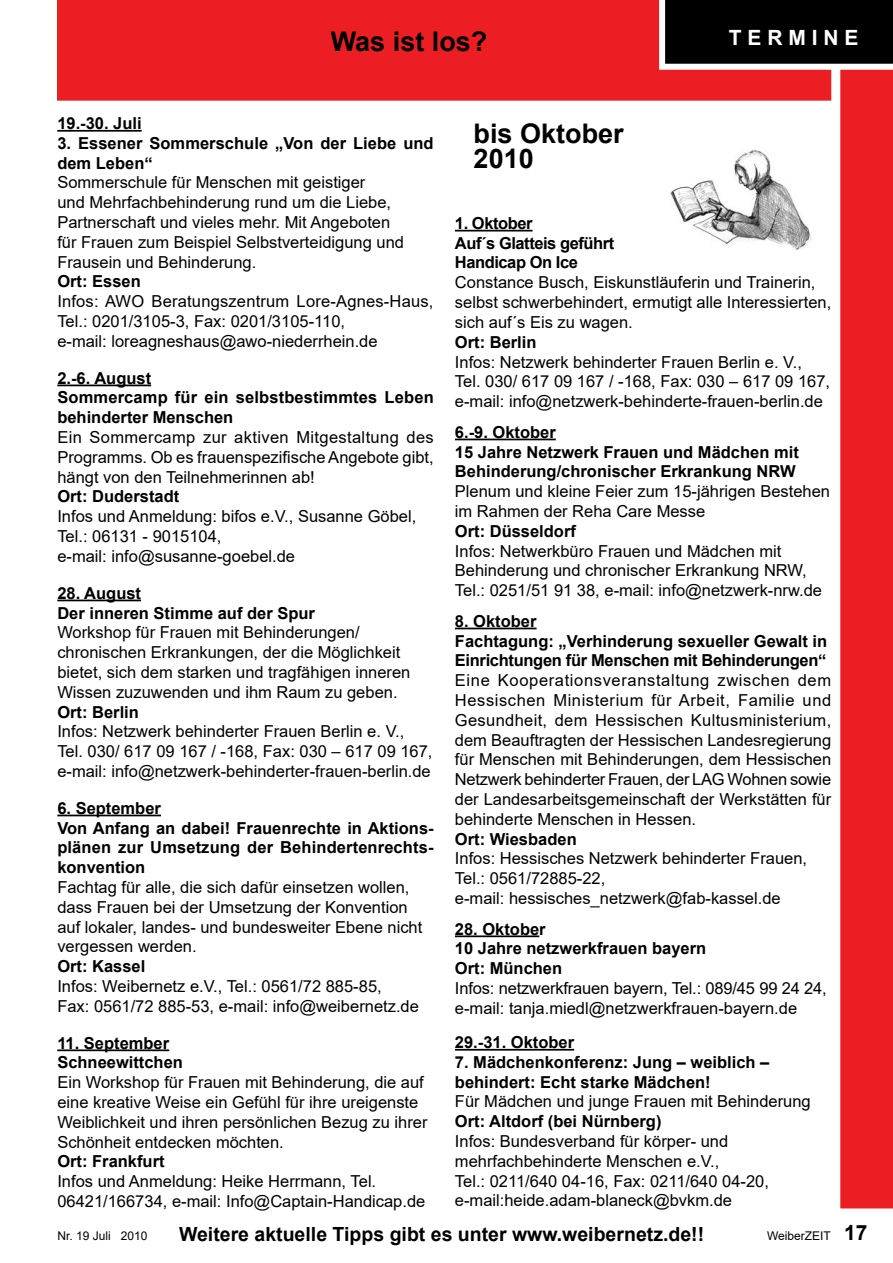
<style>
.page{position:relative;width:893px;height:1263px;background:#fff}
.page>*{position:absolute;margin:0;border:0;box-sizing:border-box;transform-origin:0 0}
.t1{font:700 27px/25.5px "Arial";color:#000}
.t2{font:700 21px "Arial";color:#fff}
.t3{font:700 19.5px "Arial";color:#000}
.t4{font:16.5px/19.8px "Arial";color:#000}
.t5{font:700 16.5px "Arial";color:#000}
.t6{font:12px "Arial";color:#000}
.s1{font-weight:700}
.s2{font-weight:700;font-size:21px}
</style>
<div class="page">
<div style="left:57px;top:0;width:774px;height:101px;background:#ed1d24"></div>
<svg style="left:831px;top:70px;width:62px;height:1139px;background:#ef3e44"></svg>
<svg style="left:659px;top:0;width:234px;height:70px;background:#1c1b1c"></svg>
<hr style="left:57px;top:130px;width:85px;height:2px;background:#000">
<hr style="left:57px;top:385px;width:94px;height:1px;background:#000">
<hr style="left:57px;top:600px;width:84px;height:1px;background:#000">
<hr style="left:57px;top:815px;width:104px;height:1px;background:#000">
<hr style="left:57px;top:1049px;width:112px;height:2px;background:#000">
<img style="left:670px;top:149px;width:141px;height:101px">
<hr style="left:455px;top:230px;width:78px;height:1px;background:#000">
<hr style="left:455px;top:439px;width:101px;height:1px;background:#000">
<hr style="left:455px;top:628px;width:82px;height:1px;background:#000">
<hr style="left:455px;top:935px;width:84px;height:2px;background:#000">
<hr style="left:455px;top:1049px;width:119px;height:1px;background:#000">
<h1 class="t1" style="left:331px;top:29px;width:158px">Was ist los?</h1>
<p class="t2" style="left:729px;top:23px;width:131px">T E R M I N E</p>
<p class="t5" style="left:57px;top:112px;width:86px">19.-30. Juli</p>
<p class="t4" style="left:57px;top:133px;width:378px"><span class="s1">3. Essener Sommerschule „Von der Liebe und dem Leben“<br></span>Sommerschule für Menschen mit geistiger<br>und Mehrfachbehinderung rund um die Liebe, Partnerschaft und vieles mehr. Mit Angeboten<br>für Frauen zum Beispiel Selbstverteidigung und Frausein und Behinderung.<br><span class="s1">Ort: Essen<br></span>Infos: AWO Beratungszentrum Lore-Agnes-Haus, Tel.: 0201/3105-3, Fax: 0201/3105-110,<br>e-mail: loreagneshaus@awo-niederrhein.de</p>
<p class="t4" style="left:57px;top:368px;width:378px"><span class="s1">2.-6. August<br>Sommercamp für ein selbstbestimmtes Leben behinderter Menschen<br></span>Ein Sommercamp zur aktiven Mitgestaltung des Programms. Ob es frauenspezifische Angebote gibt, hängt von den Teilnehmerinnen ab!<br><span class="s1">Ort: Duderstadt<br></span>Infos und Anmeldung: bifos e.V., Susanne Göbel, Tel.: 06131 - 9015104,<br>e-mail: info@susanne-goebel.de</p>
<p class="t4" style="left:57px;top:583px;width:377px"><span class="s1">28. August<br>Der inneren Stimme auf der Spur<br></span>Workshop für Frauen mit Behinderungen/ chronischen Erkrankungen, der die Möglichkeit bietet, sich dem starken und tragfähigen inneren Wissen zuzuwenden und ihm Raum zu geben.<br><span class="s1">Ort: Berlin<br></span>Infos: Netzwerk behinderter Frauen Berlin e. V., Tel. 030/ 617 09 167 / -168, Fax: 030 – 617 09 167, e-mail: info@netzwerk-behinderter-frauen-berlin.de</p>
<p class="t4" style="left:57px;top:798px;width:378px"><span class="s1">6. September<br>Von Anfang an dabei! Frauenrechte in Aktions&shy;plänen zur Umsetzung der Behindertenrechts&shy;konvention<br></span>Fachtag für alle, die sich dafür einsetzen wollen, dass Frauen bei der Umsetzung der Konvention auf lokaler, landes- und bundesweiter Ebene nicht vergessen werden.<br><span class="s1">Ort: Kassel<br></span>Infos: Weibernetz e.V., Tel.: 0561/72 885-85,<br>Fax: 0561/72 885-53, e-mail: info@weibernetz.de</p>
<p class="t4" style="left:57px;top:1033px;width:372px"><span class="s1">11. September<br>Schneewittchen<br></span>Ein Workshop für Frauen mit Behinderung, die auf eine kreative Weise ein Gefühl für ihre ureigenste Weiblichkeit und ihren persönlichen Bezug zu ihrer Schönheit entdecken möchten.<br><span class="s1">Ort: Frankfurt<br></span>Infos und Anmeldung: Heike Herrmann, Tel.<br>06421/166734, e-mail: Info@Captain-Handicap.de</p>
<h1 class="t1" style="left:474px;top:121px;width:152px">bis Oktober<br>2010</h1>
<p class="t4" style="left:455px;top:213px;width:378px"><span class="s1">1. Oktober<br>Auf´s Glatteis geführt<br>Handicap On Ice<br></span>Constance Busch, Eiskunstläuferin und Trainerin, selbst schwerbehindert, ermutigt alle Interessierten, sich auf´s Eis zu wagen.<br><span class="s1">Ort: Berlin<br></span>Infos: Netzwerk behinderter Frauen Berlin e. V., Tel. 030/ 617 09 167 / -168, Fax: 030 – 617 09 167, e-mail: info@netzwerk-behinderte-frauen-berlin.de</p>
<p class="t4" style="left:455px;top:422px;width:377px"><span class="s1">6.-9. Oktober<br>15 Jahre Netzwerk Frauen und Mädchen mit Behinderung/chronischer Erkrankung NRW </span>Plenum und kleine Feier zum 15-jährigen Bestehen im Rahmen der Reha Care Messe<br><span class="s1">Ort: Düsseldorf<br></span>Infos: Netwerkbüro Frauen und Mädchen mit Behinderung und chronischer Erkrankung NRW, Tel.: 0251/51 91 38, e-mail: info@netzwerk-nrw.de</p>
<p class="t4" style="left:455px;top:611px;width:378px"><span class="s1">8. Oktober<br>Fachtagung: „Verhinderung sexueller Gewalt in Einrichtungen für Menschen mit Behinderungen“ </span>Eine Kooperationsveranstaltung zwischen dem Hessischen Ministerium für Arbeit, Familie und Gesundheit, dem Hessischen Kultusministerium, dem Beauftragten der Hessischen Landesregierung für Menschen mit Behinderungen, dem Hessischen Netzwerk behinderter Frauen, der LAG Wohnen sowie der Landesarbeitsgemeinschaft der Werkstätten für behinderte Menschen in Hessen.<br><span class="s1">Ort: Wiesbaden<br></span>Infos: Hessisches Netzwerk behinderter Frauen, Tel.: 0561/72885-22,<br>e-mail: hessisches_netzwerk@fab-kassel.de</p>
<p class="t4" style="left:455px;top:919px;width:373px"><span class="s1">28. Oktober<br>10 Jahre netzwerkfrauen bayern<br>Ort: München<br></span>Infos: netzwerkfrauen bayern, Tel.: 089/45 99 24 24, e-mail: tanja.miedl@netzwerkfrauen-bayern.de</p>
<p class="t5" style="left:455px;top:1030px;width:121px">29.-31. Oktober</p>
<p class="t4" style="left:455px;top:1052px;width:357px"><span class="s1">7. Mädchenkonferenz: Jung – weiblich – behindert: Echt starke Mädchen!<br></span>Für Mädchen und junge Frauen mit Behinderung <span class="s1">Ort: Altdorf (bei Nürnberg)<br></span>Infos: Bundesverband für körper- und mehrfachbehinderte Menschen e.V.,<br>Tel.: 0211/640 04-16, Fax: 0211/640 04-20, e-mail:heide.adam-blaneck@bvkm.de</p>
<p class="t3" style="left:179px;top:1220px;width:527px">Weitere aktuelle Tipps gibt es unter www.weibernetz.de!!</p>
<p class="t6" style="left:57px;top:1227px;width:92px">Nr. 19 Juli 2010</p>
<p class="t6" style="left:767px;top:1227px;width:102px">WeiberZEIT <span class="s2">17</span></p>
</div>
